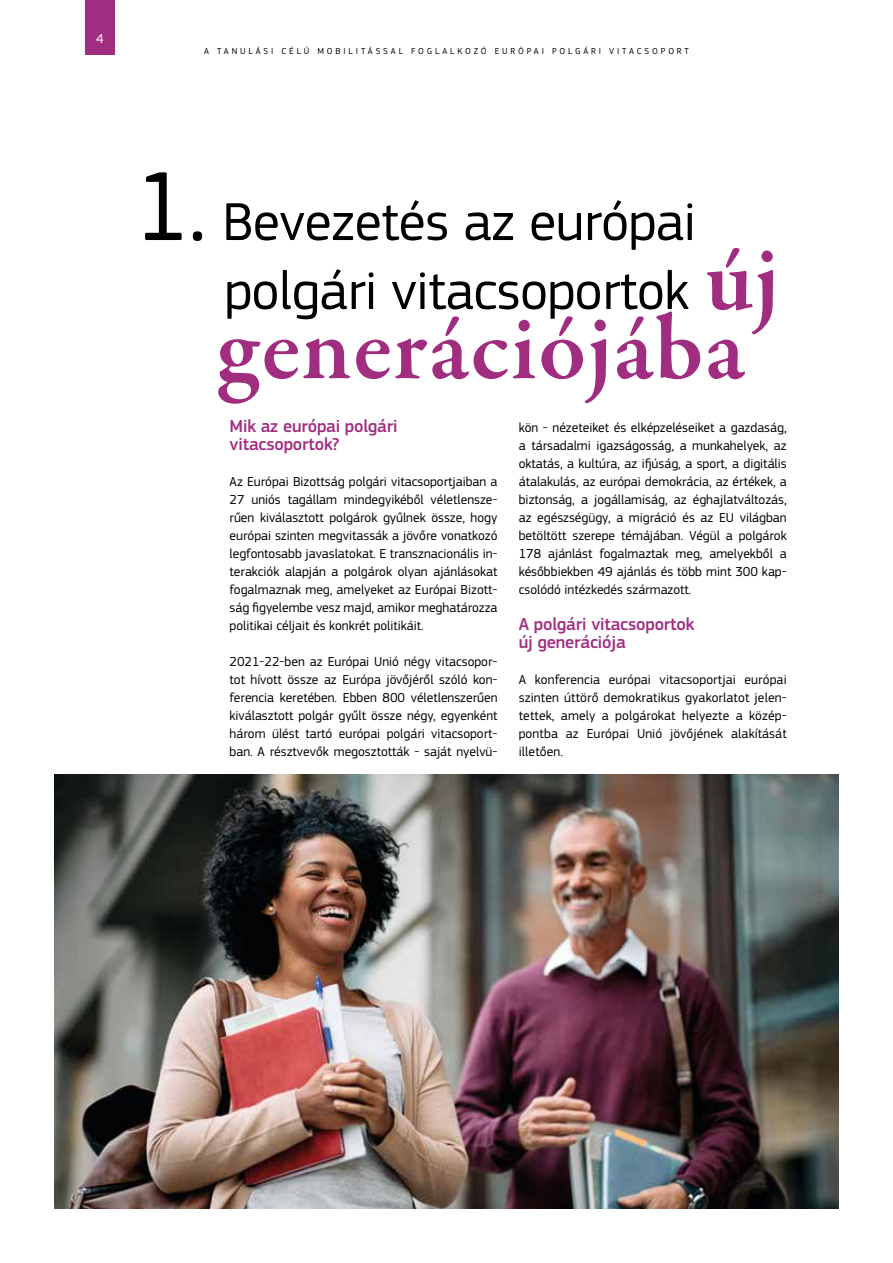
<style>
.page{position:relative;width:893px;height:1263px;background:#fff}
.page>*{position:absolute;margin:0;border:0;box-sizing:border-box;transform-origin:0 0}
.t1{font:600 94.5px "Garamond Premr Pro";letter-spacing:.02em;color:#a12d80}
.t2{font:55.5px/69px "EC Square Sans Pro";letter-spacing:-.01em;color:#000}
.t3{font:500 18px/18px "EC Square Sans Pro";letter-spacing:-.01em;color:#a12d80}
.t4{font:13.5px/18px "EC Square Sans Pro";color:#000;text-align:justify}
.t5{font:13.5px "EC Square Sans Pro";color:#fff}
.t6{font:9px "EC Square Sans Pro";letter-spacing:.32em;color:#000}
.s1{font-size:102px}
.s2{font-family:"Garamond Premr Pro";font-weight:600;font-size:94.5px;color:#a12d80}
</style>
<div class="page">
<div style="left:85px;top:0;width:30px;height:54px;background:#a12d80"></div>
<img style="left:54px;top:774px;width:785px;height:435px">
<p class="t5" style="left:96px;top:30px;width:9px">4</p>
<p class="t6" style="left:204px;top:46px;width:486px">A TANULÁSI CÉLÚ MOBILITÁSSAL FOGLALKOZÓ EURÓPAI POLGÁRI VITACSOPORT</p>
<h2 class="t2" style="left:224px;top:188px;width:556px;text-indent:-91px"><span class="s1">1.</span> Bevezetés az európai polgári vitacsoportok <span class="s2">új</span></h2>
<h1 class="t1" style="left:216px;top:291px;width:530px">generációjába</h1>
<h3 class="t3" style="left:230px;top:417px;width:169px">Mik az európai polgári vitacsoportok?</h3>
<p class="t4" style="left:230px;top:473px;width:269px">Az Európai Bizottság polgári vitacsoportjaiban a 27 uniós tagállam mindegyikéből véletlensze&shy;rűen kiválasztott polgárok gyűlnek össze, hogy európai szinten megvitassák a jövőre vonatkozó legfontosabb javaslatokat. E transznacionális in&shy;terakciók alapján a polgárok olyan ajánlásokat fogalmaznak meg, amelyeket az Európai Bizott&shy;ság figyelembe vesz majd, amikor meghatározza politikai céljait és konkrét politikáit.</p>
<p class="t4" style="left:230px;top:653px;width:269px">2021-22-ben az Európai Unió négy vitacsopor&shy;tot hívott össze az Európa jövőjéről szóló kon&shy;ferencia keretében. Ebben 800 véletlenszerűen kiválasztott polgár gyűlt össze négy, egyenként három ülést tartó európai polgári vitacsoport&shy;ban. A résztvevők megosztották - saját nyelvü-</p>
<p class="t4" style="left:519px;top:419px;width:269px">kön - nézeteiket és elképzeléseiket a gazdaság, a társadalmi igazságosság, a munkahelyek, az oktatás, a kultúra, az ifjúság, a sport, a digitális átalakulás, az európai demokrácia, az értékek, a biztonság, a jogállamiság, az éghajlatváltozás, az egészségügy, a migráció és az EU világban betöltött szerepe témájában. Végül a polgárok 178 ajánlást fogalmaztak meg, amelyekből a későbbiekben 49 ajánlás és több mint 300 kap&shy;csolódó intézkedés származott.</p>
<h3 class="t3" style="left:519px;top:615px;width:177px">A polgári vitacsoportok új generációja</h3>
<p class="t4" style="left:519px;top:671px;width:269px">A konferencia európai vitacsoportjai európai szinten úttörő demokratikus gyakorlatot jelen&shy;tettek, amely a polgárokat helyezte a közép&shy;pontba az Európai Unió jövőjének alakítását illetően.</p>
</div>
